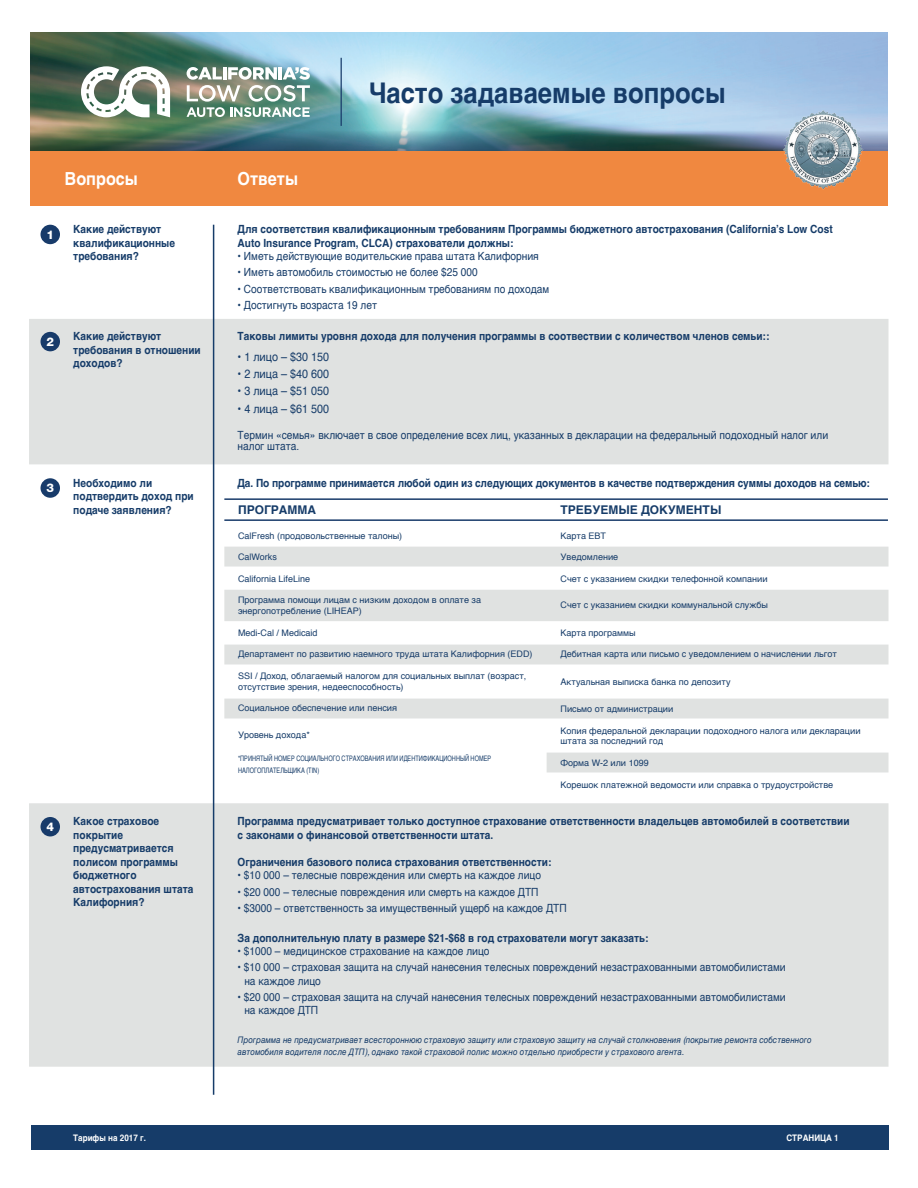
<style>
.page{position:relative;width:918px;height:1188px;background:#fff}
.page>*{position:absolute;margin:0;border:0;box-sizing:border-box;transform-origin:0 0}
.t1{font:700 28.5px "Helvetica";color:#163c69;scale:.9 1}
.t2{font:700 18px "Helvetica";color:#fff;scale:.9 1}
.t3{font:12px "Helvetica";color:#163c69;scale:.9 1}
.t4{font:700 12px "Helvetica";color:#163c69}
.t5{font:800 12px "Helvetica Neue";color:#fff}
.t6{font:700 11.25px/13.5px "Helvetica";color:#163c69;scale:.9 1}
.t7{font:11.25px/13.5px "Helvetica";color:#163c69;scale:.9 1}
.t8{font:9px/10.8px "Helvetica";color:#163c69}
.t9{font:italic 9px/12px "Helvetica";color:#163c69;scale:.9 1}
.t10{font:700 9px "Helvetica";color:#fff;scale:.9 1}
.t11{font:7.5px/12px "Helvetica";color:#163c69;scale:.75 1}
</style>
<div class="page">
<div style="left:31px;top:1125px;width:858px;height:25px;background:#163c69"></div>
<img style="left:30px;top:33px;width:858px;height:97px">
<img style="left:30px;top:130px;width:858px;height:21px">
<div style="left:30px;top:151px;width:858px;height:54px;background:#f08840"></div>
<svg style="left:81px;top:66px;width:89px;height:51px"></svg>
<svg style="left:187px;top:67px;width:123px;height:50px"></svg>
<hr style="left:341px;top:58px;width:1px;height:68px;background:#183b6a">
<img style="left:782px;top:108px;width:82px;height:82px">
<div style="left:29px;top:319px;width:860px;height:145px;background:#e0e2e1"></div>
<div style="left:29px;top:803px;width:860px;height:264px;background:#e0e2e1"></div>
<div style="left:547px;top:753px;width:342px;height:19px;background:#e0e2e1"></div>
<div style="left:224px;top:699px;width:665px;height:19px;background:#e0e2e1"></div>
<div style="left:224px;top:645px;width:665px;height:19px;background:#e0e2e1"></div>
<div style="left:224px;top:590px;width:665px;height:31px;background:#e0e2e1"></div>
<div style="left:224px;top:547px;width:665px;height:20px;background:#e0e2e1;border:2px solid #e0e2e1"></div>
<hr style="left:213px;top:225px;width:1px;height:870px;background:#163c69">
<div style="left:41px;top:225px;width:19px;height:19px;background:#183b6a;border-radius:50%"></div>
<div style="left:41px;top:332px;width:19px;height:19px;background:#183b6a;border-radius:50%"></div>
<div style="left:41px;top:478px;width:19px;height:20px;background:#183b6a;border-radius:50%"></div>
<div style="left:41px;top:817px;width:19px;height:19px;background:#183b6a;border-radius:50%"></div>
<hr style="left:224px;top:519px;width:664px;height:2px;background:#183b6a">
<hr style="left:224px;top:498px;width:664px;height:2px;background:#183b6a">
<h1 class="t1" style="left:369px;top:69px;width:397px">Часто задаваемые вопросы</h1>
<h2 class="t2" style="left:65px;top:164px;width:83px">Вопросы</h2>
<h2 class="t2" style="left:238px;top:164px;width:69px">Ответы</h2>
<p class="t5" style="left:46px;top:227px;width:9px">1</p>
<p class="t6" style="left:73px;top:223px;width:115px">Какие действуют квалификационные требования?</p>
<p class="t5" style="left:46px;top:334px;width:9px">2</p>
<p class="t6" style="left:73px;top:330px;width:143px">Какие действуют требования в отношении доходов?</p>
<p class="t5" style="left:46px;top:481px;width:9px">3</p>
<p class="t6" style="left:73px;top:476px;width:135px">Необходимо ли подтвердить доход при подаче заявления?</p>
<p class="t6" style="left:238px;top:223px;width:663px">Для соответствия квалификационным требованиям Программы бюджетного автострахования (California’s Low Cost<br>Auto Insurance Program, CLCA) страхователи должны:</p>
<p class="t7" style="left:238px;top:250px;width:336px">• Иметь действующие водительские права штата Калифорния</p>
<p class="t7" style="left:238px;top:266px;width:268px">• Иметь автомобиль стоимостью не более $25 000</p>
<p class="t7" style="left:238px;top:282px;width:348px">• Соответствовать квалификационным требованиям по доходам</p>
<p class="t7" style="left:238px;top:298px;width:156px">• Достигнуть возраста 19 лет</p>
<p class="t6" style="left:238px;top:330px;width:592px">Таковы лимиты уровня дохода для получения программы в соотвествии с количеством членов семьи::</p>
<p class="t3" style="left:238px;top:348px;width:103px">• 1 лицо – $30 150</p>
<p class="t3" style="left:238px;top:365px;width:103px">• 2 лица – $40 600</p>
<p class="t3" style="left:238px;top:382px;width:103px">• 3 лица – $51 050</p>
<p class="t3" style="left:238px;top:399px;width:103px">• 4 лица – $61 500</p>
<p class="t7" style="left:238px;top:430px;width:658px;line-height:10.5px">Термин «семья» включает в свое определение всех лиц, указанных в декларации на федеральный подоходный налог или налог штата.</p>
<p class="t6" style="left:238px;top:476px;width:704px">Да. По программе принимается любой один из следующих документов в качестве подтверждения суммы доходов на семью:</p>
<p class="t4" style="left:238px;top:500px;width:80px">ПРОГРАММА</p>
<p class="t8" style="left:238px;top:530px;width:166px">CalFresh (продовольственные талоны)</p>
<p class="t8" style="left:238px;top:552px;width:40px">CalWorks</p>
<p class="t8" style="left:238px;top:574px;width:74px">California LifeLine</p>
<p class="t8" style="left:238px;top:595px;width:245px">Программа помощи лицам с низким доходом в оплате за энергопотребление (LIHEAP)</p>
<p class="t8" style="left:238px;top:628px;width:81px">Medi-Cal / Medicaid</p>
<p class="t8" style="left:238px;top:649px;width:296px">Департамент по развитию наемного труда штата Калифорния (EDD)</p>
<p class="t8" style="left:238px;top:671px;width:290px">SSI / Доход, облагаемый налогом для социальных выплат (возраст, отсутствие зрения, недееспособность)</p>
<p class="t8" style="left:238px;top:703px;width:161px">Социальное обеспечение или пенсия</p>
<p class="t8" style="left:238px;top:730px;width:73px">Уровень дохода*</p>
<p class="t11" style="left:238px;top:752px;width:339px">*ПРИНЯТЫЙ НОМЕР СОЦИАЛЬНОГО СТРАХОВАНИЯ ИЛИ ИДЕНТИФИКАЦИОННЫЙ НОМЕР<br>НАЛОГОПЛАТЕЛЬЩИКА (TIN)</p>
<p class="t4" style="left:561px;top:500px;width:162px">ТРЕБУЕМЫЕ ДОКУМЕНТЫ</p>
<p class="t8" style="left:561px;top:530px;width:47px">Карта EBT</p>
<p class="t8" style="left:561px;top:552px;width:59px">Уведомление</p>
<p class="t8" style="left:561px;top:574px;width:209px">Счет с указанием скидки телефонной компании</p>
<p class="t8" style="left:561px;top:600px;width:209px">Счет с указанием скидки коммунальной службы</p>
<p class="t8" style="left:561px;top:627px;width:77px">Карта программы</p>
<p class="t8" style="left:561px;top:649px;width:278px">Дебитная карта или письмо с уведомлением о начислении льгот</p>
<p class="t8" style="left:561px;top:676px;width:172px">Актуальная выписка банка по депозиту</p>
<p class="t8" style="left:561px;top:704px;width:114px">Письмо от администрации</p>
<p class="t8" style="left:561px;top:725px;width:302px">Копия федеральной декларации подоходного налога или декларации штата за последний год</p>
<p class="t8" style="left:561px;top:758px;width:90px">Форма W-2 или 1099</p>
<p class="t8" style="left:561px;top:779px;width:274px">Корешок платежной ведомости или справка о трудоустройстве</p>
<p class="t5" style="left:46px;top:819px;width:9px">4</p>
<p class="t6" style="left:73px;top:815px;width:135px">Какое страховое покрытие предусматривается полисом программы бюджетного автострахования штата<br>Калифорния?</p>
<p class="t6" style="left:238px;top:815px;width:681px">Программа предусматривает только доступное страхование ответственности владельцев автомобилей в соответствии с законами о финансовой ответственности штата.</p>
<p class="t6" style="left:238px;top:855px;width:350px">Ограничения базового полиса страхования ответственности:</p>
<p class="t7" style="left:238px;top:869px;width:339px">• $10 000 – телесные повреждения или смерть на каждое лицо</p>
<p class="t7" style="left:238px;top:885px;width:336px">• $20 000 – телесные повреждения или смерть на каждое ДТП</p>
<p class="t7" style="left:238px;top:901px;width:367px">• $3000 – ответственность за имущественный ущерб на каждое ДТП</p>
<p class="t6" style="left:238px;top:931px;width:458px">За дополнительную плату в размере $21-$68 в год страхователи могут заказать:</p>
<p class="t7" style="left:238px;top:945px;width:281px">• $1000 – медицинское страхование на каждое лицо</p>
<p class="t7" style="left:244px;top:961px;width:603px;text-indent:-7px">• $10 000 – страховая защита на случай нанесения телесных повреждений незастрахованными автомобилистами на каждое лицо</p>
<p class="t7" style="left:244px;top:991px;width:603px;text-indent:-7px">• $20 000 – страховая защита на случай нанесения телесных повреждений незастрахованными автомобилистами на каждое ДТП</p>
<p class="t9" style="left:238px;top:1034px;width:639px">Программа не предусматривает всестороннюю страховую защиту или страховую защиту на случай столкновения (покрытие ремонта собственного автомобиля водителя после ДТП), однако такой страховой полис можно отдельно приобрести у страхового агента.</p>
<p class="t10" style="left:73px;top:1130px;width:82px">Тарифы на 2017 г.</p>
<p class="t10" style="left:786px;top:1130px;width:60px">СТРАНИЦА 1</p>
</div>
